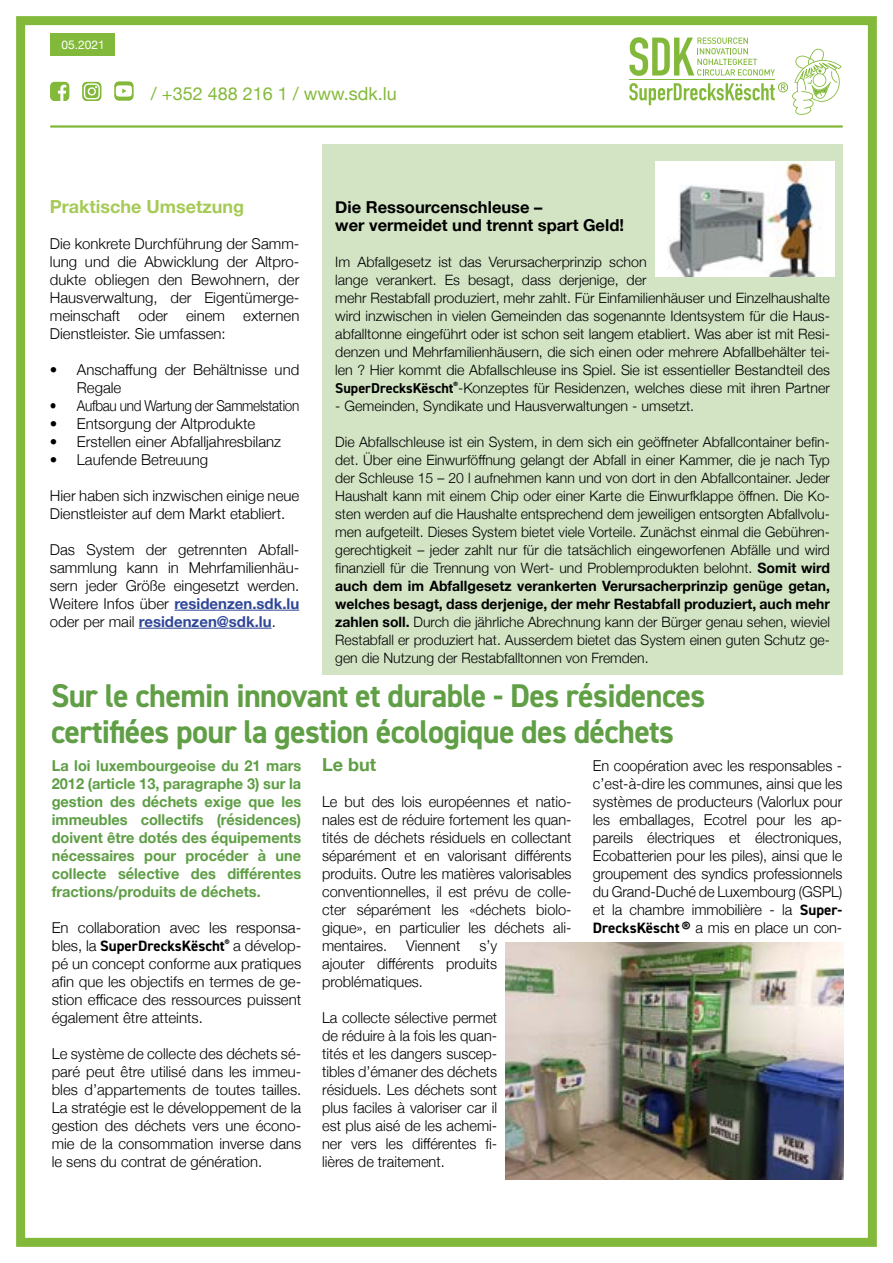
<style>
.page{position:relative;width:893px;height:1263px;background:#fff}
.page>*{position:absolute;margin:0;border:0;box-sizing:border-box;transform-origin:0 0}
.t1{font:700 33px/36px "DIN2014";letter-spacing:-.02em;color:#609f45}
.t2{font:18px "Helvetica Neue";color:#83b93a}
.t3{font:700 18px "Helvetica Neue";color:#a6ca56}
.t4{font:700 18px "Helvetica Neue";color:#5f9e44}
.t5{font:700 16.5px/18px "Helvetica Neue";color:#000}
.t6{font:300 15px/18px "Helvetica Neue";color:#000;text-align:justify}
.t7{font:700 15px/18px "Helvetica Neue";color:#5d9e44;text-align:justify}
.t8{font:700 15px "DIN2014";color:#000}
.t9{font:300 15px "Helvetica Neue";letter-spacing:-.02em;color:#000;scale:.9 1}
.t10{font:300 14.25px/18px "Helvetica Neue";color:#000}
.t11{font:12px "Helvetica Neue";color:#fff}
.s1{font-weight:700;color:#2f4798}
.s2{font-family:"DIN2014";font-weight:700}
.s3{font-weight:700}
.s4{font-family:"Helvetica Neue";font-weight:300}
</style>
<div class="page">
<div style="left:16px;top:16px;width:861px;height:1231px;border:9px solid #83b93a"></div>
<svg style="left:629px;top:37px;width:213px;height:78px"></svg>
<hr style="left:51px;top:125px;width:791px;height:3px;background:#83b93a">
<div style="left:50px;top:33px;width:65px;height:22px;background:#83b93a"></div>
<svg style="left:82px;top:82px;width:19px;height:19px"></svg>
<svg style="left:50px;top:82px;width:19px;height:19px"></svg>
<svg style="left:114px;top:82px;width:19px;height:19px"></svg>
<div style="left:322px;top:145px;width:521px;height:530px;background:#d2e4c4"></div>
<img style="left:655px;top:162px;width:179px;height:115px">
<img style="left:506px;top:943px;width:338px;height:236px">
<hr style="left:174px;top:610px;width:125px;height:1px;background:#2f4798">
<hr style="left:139px;top:628px;width:133px;height:1px;background:#2f4798">
<p class="t11" style="left:62px;top:36px;width:45px">05.2021</p>
<p class="t2" style="left:151px;top:80px;width:247px">/ +352 488 216 1 / www.sdk.lu</p>
<p class="t3" style="left:50px;top:192px;width:196px">Praktische Umsetzung</p>
<p class="t6" style="left:50px;top:233px;width:251px">Die konkrete Durchführung der Samm&shy;lung und die Abwicklung der Altpro&shy;dukte obliegen den Bewohnern, der Hausverwaltung, der Eigentümerge&shy;meinschaft oder einem externen Dienstleister. Sie umfassen:</p>
<p class="t6" style="left:77px;top:359px;width:224px;text-indent:-27px">• Anschaffung der Behältnisse und<br>Regale</p>
<p class="t9" style="left:50px;top:393px;width:279px">• Aufbau und Wartung der Sammelstation</p>
<p class="t6" style="left:50px;top:413px;width:207px">• Entsorgung der Altprodukte</p>
<p class="t6" style="left:50px;top:431px;width:233px">• Erstellen einer Abfalljahresbilanz</p>
<p class="t6" style="left:50px;top:449px;width:160px">• Laufende Betreuung</p>
<p class="t6" style="left:50px;top:485px;width:251px">Hier haben sich inzwischen einige neue<br>Dienstleister auf dem Markt etabliert.</p>
<p class="t6" style="left:50px;top:539px;width:251px">Das System der getrennten Abfall&shy;sammlung kann in Mehrfamilienhäu&shy;sern jeder Größe eingesetzt werden.<br>Weitere Infos über <span class="s1">residenzen.sdk.lu </span>oder per mail <span class="s1">residenzen@sdk.lu</span>.</p>
<p class="t5" style="left:335px;top:198px;width:290px">Die Ressourcenschleuse –<br>wer vermeidet und trennt spart Geld!</p>
<p class="t10" style="left:335px;top:251px;width:496px">Im Abfallgesetz ist das Verursacherprinzip schon<br>lange verankert. Es besagt, dass derjenige, der<br>mehr Restabfall produziert, mehr zahlt. Für Einfamilienhäuser und Einzelhaushalte wird inzwischen in vielen Gemeinden das sogenannte Identsystem für die Haus&shy;abfalltonne eingeführt oder ist schon seit langem etabliert. Was aber ist mit Resi&shy;denzen und Mehrfamilienhäusern, die sich einen oder mehrere Abfallbehälter tei&shy;len ? Hier kommt die Abfallschleuse ins Spiel. Sie ist essentieller Bestandteil des <span class="s2">SuperDrecksKëscht</span><sup>®</sup>-Konzeptes für Residenzen, welches diese mit ihren Partner</p>
<p class="t10" style="left:335px;top:395px;width:360px">- Gemeinden, Syndikate und Hausverwaltungen - umsetzt.</p>
<p class="t10" style="left:335px;top:431px;width:496px;text-align:justify">Die Abfallschleuse ist ein System, in dem sich ein geöffneter Abfallcontainer befin&shy;det. Über eine Einwurföffnung gelangt der Abfall in einer Kammer, die je nach Typ der Schleuse 15 – 20 l aufnehmen kann und von dort in den Abfallcontainer. Jeder Haushalt kann mit einem Chip oder einer Karte die Einwurfklappe öffnen. Die Ko&shy;sten werden auf die Haushalte entsprechend dem jeweiligen entsorgten Abfallvolu&shy;men aufgeteilt. Dieses System bietet viele Vorteile. Zunächst einmal die Gebühren&shy;gerechtigkeit – jeder zahlt nur für die tatsächlich eingeworfenen Abfälle und wird finanziell für die Trennung von Wert- und Problemprodukten belohnt. <span class="s3">Somit wird auch dem im Abfallgesetz verankerten Verursacherprinzip genüge getan, welches besagt, dass derjenige, der mehr Restabfall produziert, auch mehr zahlen soll.</span> Durch die jährliche Abrechnung kann der Bürger genau sehen, wieviel Restabfall er produziert hat. Ausserdem bietet das System einen guten Schutz ge&shy;gen die Nutzung der Restabfalltonnen von Fremden.</p>
<h1 class="t1" style="left:51px;top:677px;width:656px">Sur le chemin innovant et durable - Des résidences certifiées pour la gestion écologique des déchets</h1>
<p class="t7" style="left:52px;top:757px;width:251px">La loi luxembourgeoise du 21 mars 2012 (article 13, paragraphe 3) sur la gestion des déchets exige que les immeubles collectifs (résidences) doivent être dotés des équipements nécessaires pour procéder à une collecte sélective des différentes fractions/produits de déchets.</p>
<p class="t6" style="left:52px;top:917px;width:251px">En collaboration avec les responsa-</p>
<p class="t8" style="left:52px;top:935px;width:251px"><span class="s4">bles, la</span> SuperDrecksKëscht<sup>®</sup> <span class="s4">a dévelop-</span></p>
<p class="t6" style="left:52px;top:953px;width:251px">pé un concept conforme aux pratiques afin que les objectifs en termes de ge&shy;stion efficace des ressources puissent également être atteints.</p>
<p class="t6" style="left:52px;top:1043px;width:251px">Le système de collecte des déchets sé&shy;paré peut être utilisé dans les immeu&shy;bles d’appartements de toutes tailles.<br>La stratégie est le développement de la gestion des déchets vers une écono&shy;mie de la consommation inverse dans le sens du contrat de génération.</p>
<p class="t4" style="left:322px;top:750px;width:56px">Le but</p>
<p class="t6" style="left:322px;top:791px;width:251px">Le but des lois européennes et natio&shy;nales est de réduire fortement les quan&shy;tités de déchets résiduels en collectant séparément et en valorisant différents produits. Outre les matières valorisables conventionnelles, il est prévu de colle&shy;cter séparément les «déchets biolo&shy;gique», en particulier les déchets ali&shy;mentaires.</p>
<p class="t6" style="left:593px;top:755px;width:251px">En coopération avec les responsables - c’est-à-dire les communes, ainsi que les systèmes de producteurs (Valorlux pour les emballages, Ecotrel pour les ap&shy;pareils électriques et électroniques, Ecobatterien pour les piles), ainsi que le groupement des syndics professionnels du Grand-Duché de Luxembourg (GSPL) et la chambre immobilière - la <span class="s2">Super-DrecksKëscht ®</span> a mis en place un con-</p>
<p class="t6" style="left:322px;top:935px;width:177px;text-indent:157px">s’y ajouter différents produits problématiques.</p>
<p class="t6" style="left:322px;top:1007px;width:177px">La collecte sélective permet de réduire à la fois les quan&shy;tités et les dangers suscep&shy;tibles d’émaner des déchets résiduels. Les déchets sont plus faciles à valoriser car il est plus aisé de les achemi&shy;ner vers les différentes fi&shy;lières de traitement.</p>
<p class="t6" style="left:406px;top:935px;width:56px">Viennent</p>
</div>
